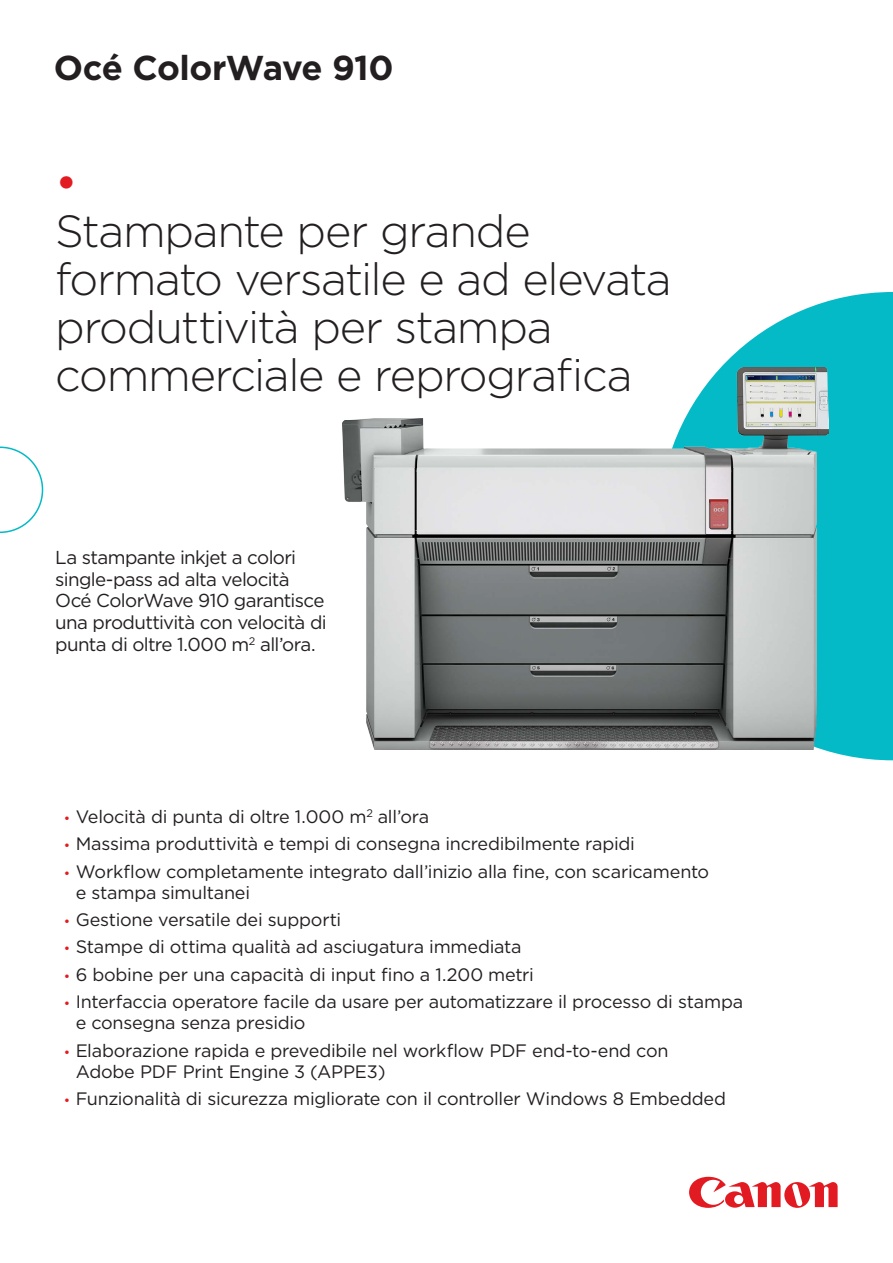
<style>
.page{position:relative;width:893px;height:1263px;background:#fff}
.page>*{position:absolute;margin:0;border:0;box-sizing:border-box;transform-origin:0 0}
.COVER_HEADER_MEDIUM{font:47.25px "Gotham";color:#e21a21}
.COVER_HEADER_MEDIUM-2{font:300 45px/48px "Gotham";letter-spacing:-.03em;color:#231f20}
.COVER_HEADER_SMALL{font:700 34.5px "Gotham";letter-spacing:-.02em;color:#231f20}
.INTRO{font:18.75px/21.8px "Gotham";letter-spacing:-.035em;color:#231f20}
.t1{font:18px/21px "Gotham";letter-spacing:-.015em;color:#231f20}
.s1{font-size:13.5px;color:#e21a21}
</style>
<div class="page">
<svg style="left:659px;top:292px;width:234px;height:468px;fill:#03bac6"></svg>
<svg style="left:0;top:446px;width:43px;height:87px"></svg>
<svg style="left:689px;top:1177px;width:149px;height:31px"></svg>
<img style="left:342px;top:367px;width:486px;height:382px">
<p class="COVER_HEADER_SMALL" style="left:54px;top:44px;width:341px">Océ ColorWave 910</p>
<p class="COVER_HEADER_MEDIUM" style="left:55px;top:152px;width:24px">•</p>
<p class="COVER_HEADER_MEDIUM-2" style="left:55px;top:206px;width:618px">Stampante per grande formato versatile e ad elevata produttività per stampa commerciale e reprografica</p>
<p class="INTRO" style="left:55px;top:546px;width:273px">La stampante inkjet a colori single-pass ad alta velocità<br>Océ ColorWave 910 garantisce una produttività con velocità di punta di oltre 1.000 m<sup>2</sup> all’ora.</p>
<p class="t1" style="left:64px;top:806px;width:367px"><span class="s1">•</span> Velocità di punta di oltre 1.000 m<sup>2</sup> all’ora</p>
<p class="t1" style="left:64px;top:833px;width:573px"><span class="s1">•</span> Massima produttività e tempi di consegna incredibilmente rapidi</p>
<p class="t1" style="left:76px;top:860px;width:635px;text-indent:-12px"><span class="s1">•</span> Workflow completamente integrato dall’inizio alla fine, con scaricamento e stampa simultanei</p>
<p class="t1" style="left:64px;top:909px;width:279px"><span class="s1">•</span> Gestione versatile dei supporti</p>
<p class="t1" style="left:64px;top:936px;width:459px"><span class="s1">•</span> Stampe di ottima qualità ad asciugatura immediata</p>
<p class="t1" style="left:64px;top:963px;width:472px"><span class="s1">•</span> 6 bobine per una capacità di input fino a 1.200 metri</p>
<p class="t1" style="left:76px;top:991px;width:669px;text-indent:-12px"><span class="s1">•</span> Interfaccia operatore facile da usare per automatizzare il processo di stampa e consegna senza presidio</p>
<p class="t1" style="left:76px;top:1039px;width:594px;text-indent:-12px"><span class="s1">•</span> Elaborazione rapida e prevedibile nel workflow PDF end-to-end con<br>Adobe PDF Print Engine 3 (APPE3)</p>
<p class="t1" style="left:64px;top:1088px;width:664px"><span class="s1">•</span> Funzionalità di sicurezza migliorate con il controller Windows 8 Embedded</p>
</div>
